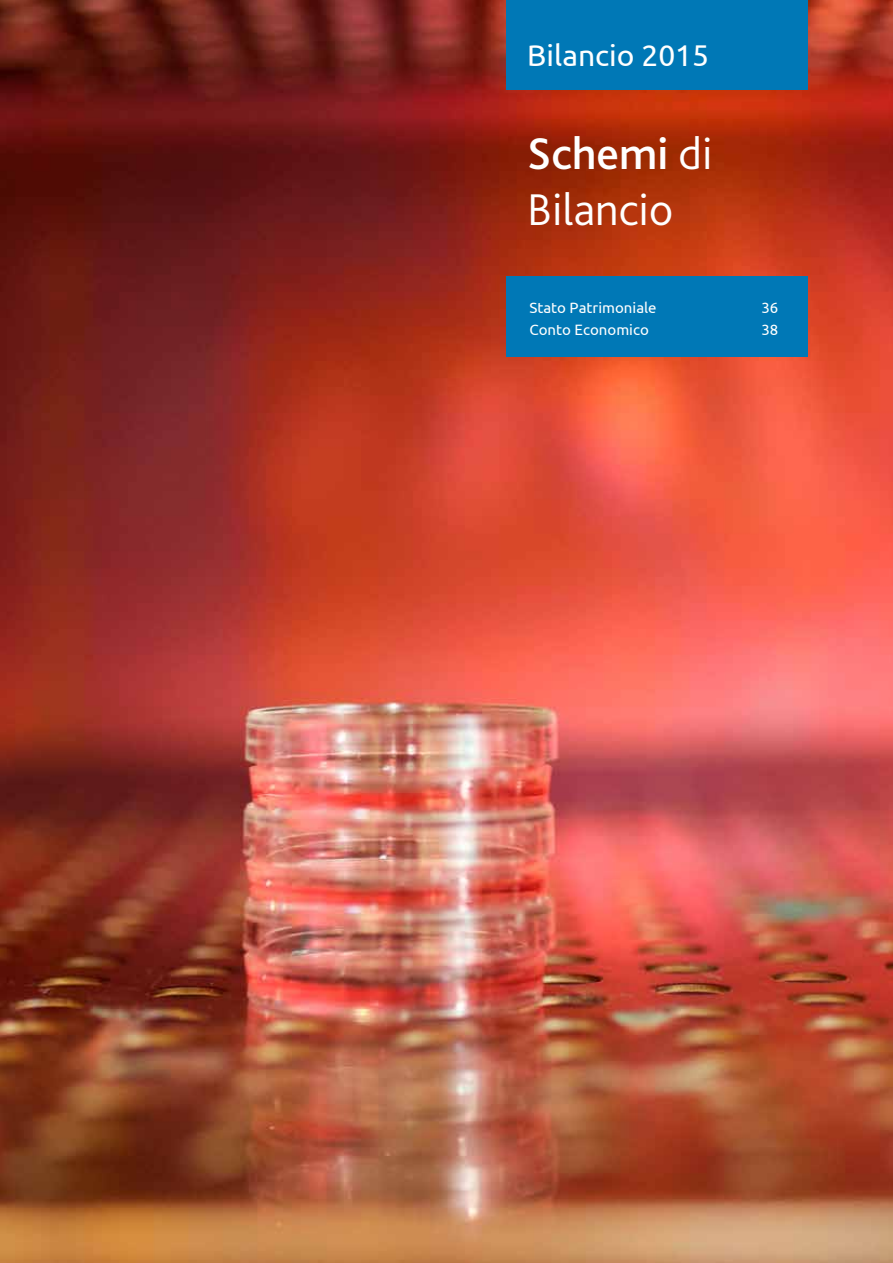
<style>
.page{position:relative;width:893px;height:1263px;background:#fff}
.page>*{position:absolute;margin:0;border:0;box-sizing:border-box;transform-origin:0 0}
.t1{font:300 46.5px/55.8px "Bliss Pro";color:#fff}
.t2{font:30px "Ubuntu";color:#fff}
.t3{font:15px "Ubuntu";color:#fff}
.s1{font-weight:500}
</style>
<div class="page">
<img style="left:0;top:0;width:893px;height:1263px">
<div style="left:506px;top:276px;width:302px;height:81px;background:#0078b6"></div>
<div style="left:506px;top:0;width:302px;height:89px;background:#0078b6"></div>
<h2 class="t2" style="left:527px;top:38px;width:183px">Bilancio 2015</h2>
<h1 class="t1" style="left:527px;top:125px;width:187px"><span class="s1">Schemi</span> di<br>Bilancio</h1>
<p class="t3" style="left:529px;top:298px;width:129px">Stato Patrimoniale</p>
<p class="t3" style="left:761px;top:298px;width:18px">36</p>
<p class="t3" style="left:529px;top:321px;width:121px">Conto Economico</p>
<p class="t3" style="left:761px;top:321px;width:18px">38</p>
</div>
